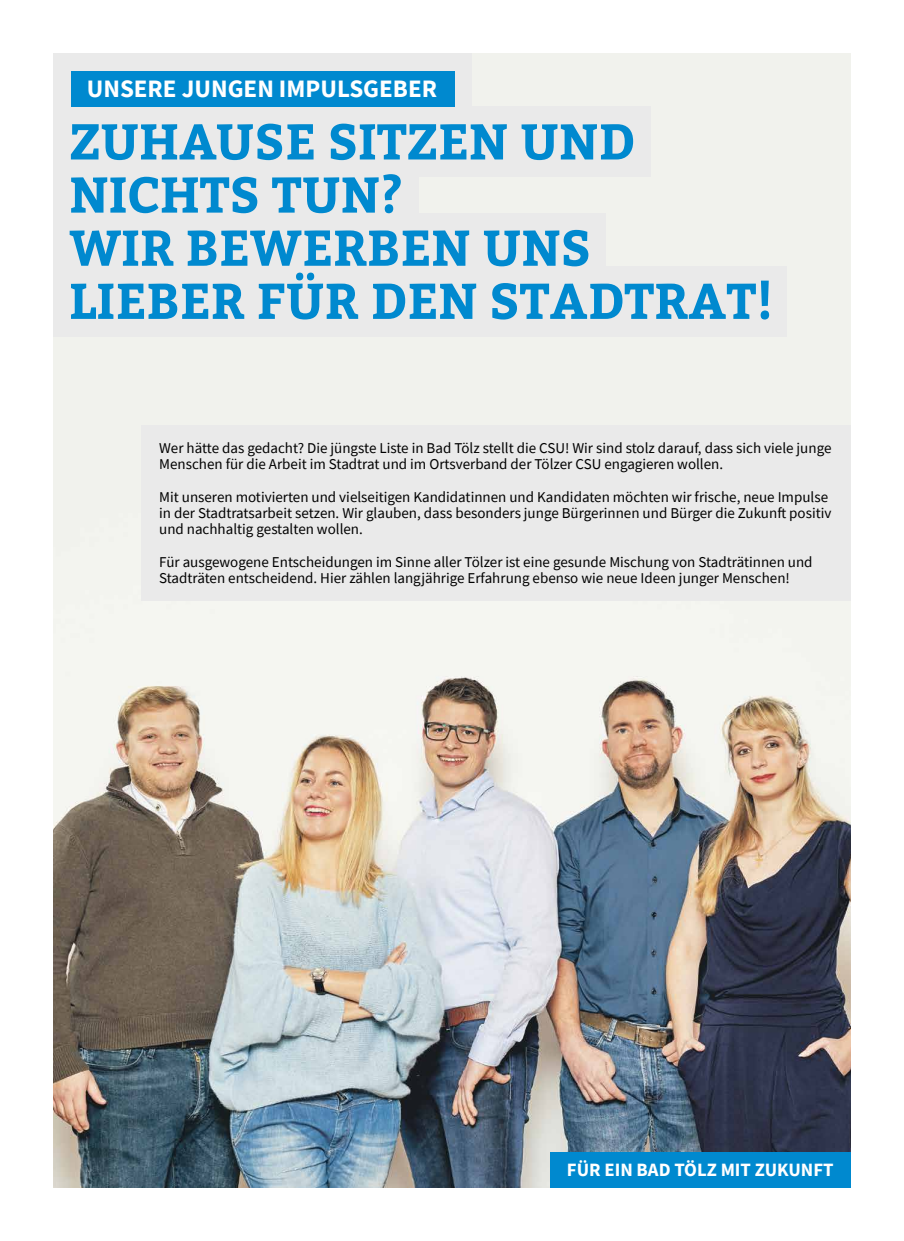
<style>
.page{position:relative;width:904px;height:1241px;background:#fff}
.page>*{position:absolute;margin:0;border:0;box-sizing:border-box;transform-origin:0 0}
.t1{font:700 50px/53.1px "Bitter";color:#0089cf}
.t2{font:700 25px "Source Sans Pro";color:#fff}
.t3{font:700 18.75px "Source Sans Pro";color:#fff}
.t4{font:15px/16.2px "Source Sans Pro";color:#000}
</style>
<div class="page">
<img style="left:53px;top:53px;width:797px;height:1134px">
<div style="left:142px;top:425px;width:708px;height:176px;background:#eaeaea"></div>
<div style="left:53px;top:53px;width:419px;height:71px;background:#eaeaea"></div>
<div style="left:53px;top:106px;width:598px;height:71px;background:#eaeaea"></div>
<div style="left:53px;top:159px;width:365px;height:71px;background:#eaeaea"></div>
<div style="left:53px;top:266px;width:733px;height:71px;background:#eaeaea"></div>
<div style="left:53px;top:213px;width:553px;height:70px;background:#eaeaea"></div>
<div style="left:71px;top:71px;width:383px;height:35px;background:#0089cf"></div>
<div style="left:550px;top:1152px;width:300px;height:35px;background:#0089cf"></div>
<h2 class="t2" style="left:87px;top:72px;width:352px">UNSERE JUNGEN IMPULSGEBER</h2>
<h1 class="t1" style="left:69px;top:116px;width:705px">ZUHAUSE SITZEN UND<br>NICHTS TUN?<br>WIR BEWERBEN UNS<br>LIEBER FÜR DEN STADTRAT!</h1>
<p class="t4" style="left:159px;top:440px;width:673px">Wer hätte das gedacht? Die jüngste Liste in Bad Tölz stellt die CSU! Wir sind stolz darauf, dass sich viele junge<br>Menschen für die Arbeit im Stadtrat und im Ortsverband der Tölzer CSU engagieren wollen.</p>
<p class="t4" style="left:159px;top:488px;width:673px">Mit unseren motivierten und vielseitigen Kandidatinnen und Kandidaten möchten wir frische, neue Impulse in der Stadtratsarbeit setzen. Wir glauben, dass besonders junge Bürgerinnen und Bürger die Zukunft positiv und nachhaltig gestalten wollen.</p>
<p class="t4" style="left:159px;top:553px;width:655px">Für ausgewogene Entscheidungen im Sinne aller Tölzer ist eine gesunde Mischung von Stadträtinnen und<br>Stadträten entscheidend. Hier zählen langjährige Erfahrung ebenso wie neue Ideen junger Menschen!</p>
<p class="t3" style="left:567px;top:1157px;width:268px">FÜR EIN BAD TÖLZ MIT ZUKUNFT</p>
</div>
